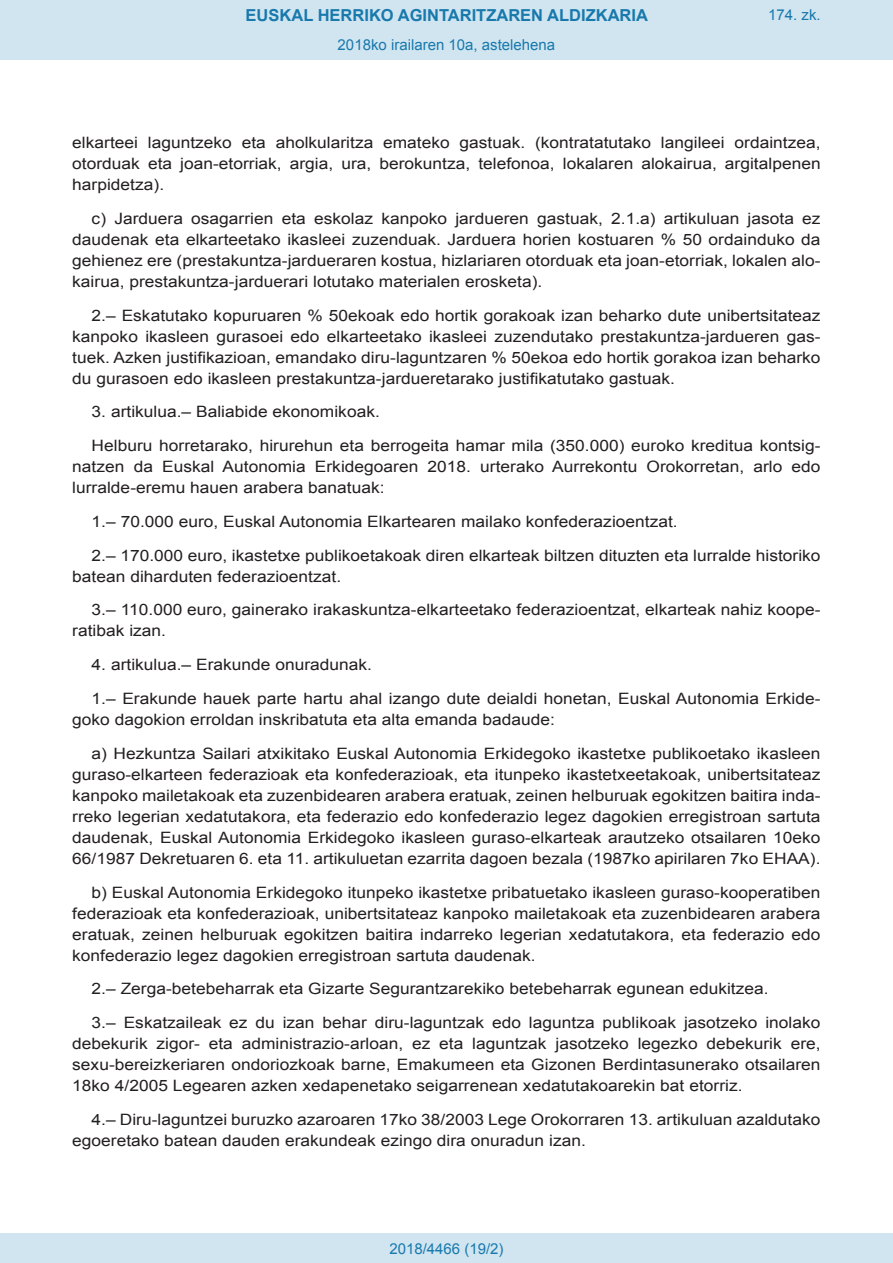
<style>
.page{position:relative;width:893px;height:1263px;background:#fff}
.page>*{position:absolute;margin:0;border:0;box-sizing:border-box;transform-origin:0 0}
.t1{font:700 16.5px "Arial";color:#1879ad}
.BOPVDetalle{font:15.6px/21px "Arial";color:#231f20;text-align:justify;scale:1.11 1}
.Paginacion_Centro{font:15px "Arial";color:#1879ad}
</style>
<div class="page">
<div style="left:0;top:0;width:893px;height:60px;background:#d0e5f0"></div>
<div style="left:0;top:1233px;width:893px;height:30px;background:#d0e5f0"></div>
<p class="t1" style="left:246px;top:4px;width:404px">EUSKAL HERRIKO AGINTARITZAREN ALDIZKARIA</p>
<p class="Paginacion_Centro" style="left:338px;top:35px;width:219px">2018ko irailaren 10a, astelehena</p>
<p class="Paginacion_Centro" style="left:768px;top:5px;width:54px">174. zk.</p>
<p class="BOPVDetalle" style="left:72px;top:132px;width:676px">elkarteei laguntzeko eta aholkularitza emateko gastuak. (kontratatutako langileei ordaintzea, otorduak eta joan-etorriak, argia, ura, berokuntza, telefonoa, lokalaren alokairua, argitalpenen harpidetza).</p>
<p class="BOPVDetalle" style="left:72px;top:208px;width:676px;text-indent:19px">c) Jarduera osagarrien eta eskolaz kanpoko jardueren gastuak, 2.1.a) artikuluan jasota ez daudenak eta elkarteetako ikasleei zuzenduak. Jarduera horien kostuaren % 50 ordainduko da gehienez ere (prestakuntza-jardueraren kostua, hizlariaren otorduak eta joan-etorriak, lokalen alo&shy;kairua, prestakuntza-jarduerari lotutako materialen erosketa).</p>
<p class="BOPVDetalle" style="left:72px;top:305px;width:676px;text-indent:19px">2.– Eskatutako kopuruaren % 50ekoak edo hortik gorakoak izan beharko dute unibertsitateaz kanpoko ikasleen gurasoei edo elkarteetako ikasleei zuzendutako prestakuntza-jardueren gas&shy;tuek. Azken justifikazioan, emandako diru-laguntzaren % 50ekoa edo hortik gorakoa izan beharko du gurasoen edo ikasleen prestakuntza-jardueretarako justifikatutako gastuak.</p>
<p class="BOPVDetalle" style="left:92px;top:402px;width:261px">3. artikulua.– Baliabide ekonomikoak.</p>
<p class="BOPVDetalle" style="left:72px;top:435px;width:676px;text-indent:19px">Helburu horretarako, hirurehun eta berrogeita hamar mila (350.000) euroko kreditua kontsig&shy;natzen da Euskal Autonomia Erkidegoaren 2018. urterako Aurrekontu Orokorretan, arlo edo lurralde-eremu hauen arabera banatuak:</p>
<p class="BOPVDetalle" style="left:92px;top:511px;width:529px">1.– 70.000 euro, Euskal Autonomia Elkartearen mailako konfederazioentzat.</p>
<p class="BOPVDetalle" style="left:72px;top:545px;width:676px;text-indent:19px">2.– 170.000 euro, ikastetxe publikoetakoak diren elkarteak biltzen dituzten eta lurralde historiko batean diharduten federazioentzat.</p>
<p class="BOPVDetalle" style="left:72px;top:600px;width:676px;text-indent:19px">3.– 110.000 euro, gainerako irakaskuntza-elkarteetako federazioentzat, elkarteak nahiz koope&shy;ratibak izan.</p>
<p class="BOPVDetalle" style="left:92px;top:654px;width:254px">4. artikulua.– Erakunde onuradunak.</p>
<p class="BOPVDetalle" style="left:72px;top:688px;width:676px;text-indent:19px">1.– Erakunde hauek parte hartu ahal izango dute deialdi honetan, Euskal Autonomia Erkide&shy;goko dagokion erroldan inskribatuta eta alta emanda badaude:</p>
<p class="BOPVDetalle" style="left:72px;top:743px;width:676px;text-indent:19px">a) Hezkuntza Sailari atxikitako Euskal Autonomia Erkidegoko ikastetxe publikoetako ikasleen guraso-elkarteen federazioak eta konfederazioak, eta itunpeko ikastetxeetakoak, unibertsitateaz kanpoko mailetakoak eta zuzenbidearen arabera eratuak, zeinen helburuak egokitzen baitira inda&shy;rreko legerian xedatutakora, eta federazio edo konfederazio legez dagokien erregistroan sartuta daudenak, Euskal Autonomia Erkidegoko ikasleen guraso-elkarteak arautzeko otsailaren 10eko 66/1987 Dekretuaren 6. eta 11. artikuluetan ezarrita dagoen bezala (1987ko apirilaren 7ko EHAA).</p>
<p class="BOPVDetalle" style="left:72px;top:882px;width:676px;text-indent:19px">b) Euskal Autonomia Erkidegoko itunpeko ikastetxe pribatuetako ikasleen guraso-kooperatiben federazioak eta konfederazioak, unibertsitateaz kanpoko mailetakoak eta zuzenbidearen arabera eratuak, zeinen helburuak egokitzen baitira indarreko legerian xedatutakora, eta federazio edo konfederazio legez dagokien erregistroan sartuta daudenak.</p>
<p class="BOPVDetalle" style="left:92px;top:978px;width:611px">2.– Zerga-betebeharrak eta Gizarte Segurantzarekiko betebeharrak egunean edukitzea.</p>
<p class="BOPVDetalle" style="left:72px;top:1012px;width:676px;text-indent:19px">3.– Eskatzaileak ez du izan behar diru-laguntzak edo laguntza publikoak jasotzeko inolako debekurik zigor- eta administrazio-arloan, ez eta laguntzak jasotzeko legezko debekurik ere, sexu-bereizkeriaren ondoriozkoak barne, Emakumeen eta Gizonen Berdintasunerako otsailaren 18ko 4/2005 Legearen azken xedapenetako seigarrenean xedatutakoarekin bat etorriz.</p>
<p class="BOPVDetalle" style="left:72px;top:1109px;width:676px;text-indent:19px">4.– Diru-laguntzei buruzko azaroaren 17ko 38/2003 Lege Orokorraren 13. artikuluan azaldutako egoeretako batean dauden erakundeak ezingo dira onuradun izan.</p>
<p class="Paginacion_Centro" style="left:389px;top:1238px;width:116px">2018/4466 (19/2)</p>
</div>
